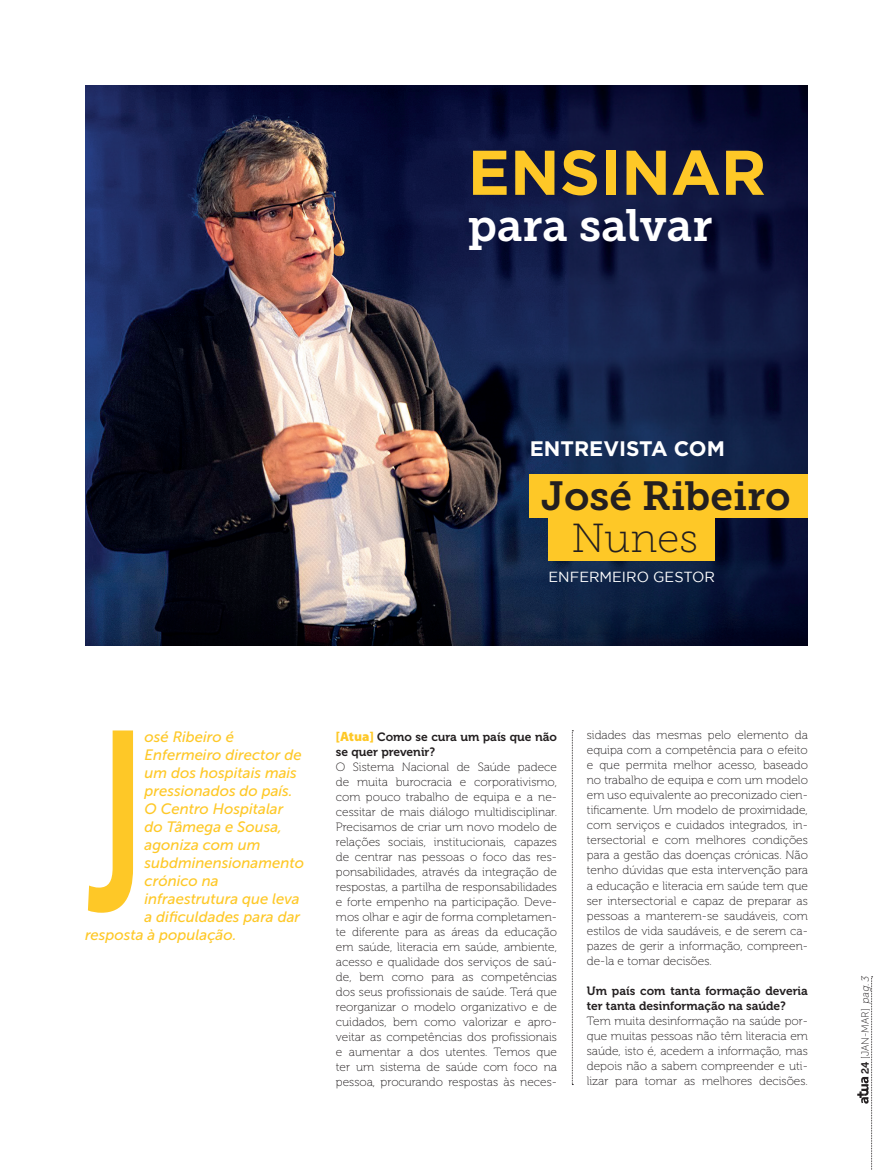
<style>
.page{position:relative;width:893px;height:1170px;background:#fff}
.page>*{position:absolute;margin:0;border:0;box-sizing:border-box;transform-origin:0 0}
.t1{font:256.5px "Bebas Kai";color:#fec827;scale:.75 1}
.t2{font:700 63px "Gotham";color:#fec827}
.t3{font:45px "Museo Slab 700";color:#fff}
.t4{font:40.5px "Museo Slab 700";color:#231f20}
.t5{font:40.5px "Museo Slab 100";color:#231f20}
.t6{font:700 21px "Gotham";color:#fff}
.t7{font:italic 15px "Museo Sans 500";color:#fec827}
.t8{font:14.55px "Gotham";color:#fff}
.t9{font:12px/15px "Museo 100";color:#231f20;text-align:justify}
.t10{font:12px/15px "Museo 700";color:#231f20}
.t11{font:10.5px "Museo Sans Rounded 100";color:#231f20}
.s1{font-family:"Myriad Pro";font-weight:900;font-size:13.5px;color:#fec827}
.s2{font-family:"Museo 700"}
.s3{font-family:"Museo 100";font-style:italic}
</style>
<div class="page">
<svg style="left:857px;top:976px;width:16px;height:194px"></svg>
<img style="left:85px;top:85px;width:723px;height:560px">
<div style="left:530px;top:474px;width:278px;height:43px;background:#fec827"></div>
<div style="left:549px;top:513px;width:166px;height:48px;background:#fec827"></div>
<svg style="left:572px;top:730px;width:1px;height:355px"></svg>
<h2 class="t2" style="left:468px;top:131px;width:300px">ENSINAR</h2>
<h3 class="t3" style="left:468px;top:200px;width:246px">para salvar</h3>
<h3 class="t6" style="left:530px;top:435px;width:197px">ENTREVISTA COM</h3>
<h3 class="t4" style="left:541px;top:472px;width:251px">José Ribeiro</h3>
<h3 class="t5" style="left:571px;top:516px;width:128px">Nunes</h3>
<p class="t8" style="left:549px;top:567px;width:168px">ENFERMEIRO GESTOR</p>
<h1 class="t1" style="left:85px;top:683px;width:79px">J</h1>
<p class="t10" style="left:336px;top:729px;width:223px"><span class="s1">[Atua]</span> Como se cura um país que não se quer prevenir?</p>
<p class="t7" style="left:145px;top:728px;width:91px">osé Ribeiro é</p>
<p class="t7" style="left:145px;top:746px;width:159px">Enfermeiro director de</p>
<p class="t7" style="left:145px;top:764px;width:154px">um dos hospitais mais</p>
<p class="t7" style="left:145px;top:782px;width:150px">pressionados do país.</p>
<p class="t7" style="left:145px;top:800px;width:140px">O Centro Hospitalar</p>
<p class="t7" style="left:145px;top:818px;width:139px">do Tâmega e Sousa,</p>
<p class="t7" style="left:145px;top:836px;width:117px">agoniza com um</p>
<p class="t7" style="left:145px;top:854px;width:161px">subdminensionamento</p>
<p class="t7" style="left:145px;top:872px;width:76px">crónico na</p>
<p class="t7" style="left:145px;top:890px;width:157px">infraestrutura que leva</p>
<p class="t7" style="left:145px;top:908px;width:157px">a dificuldades para dar</p>
<p class="t7" style="left:85px;top:926px;width:153px">resposta à população.</p>
<p class="t9" style="left:336px;top:759px;width:223px">O Sistema Nacional de Saúde padece de muita burocracia e corporativismo, com pouco trabalho de equipa e a ne&shy;cessitar de mais diálogo multidisciplinar.<br>Precisamos de criar um novo modelo de relações sociais, institucionais, capazes de centrar nas pessoas o foco das res&shy;ponsabilidades, através da integração de respostas, a partilha de responsabilidades e forte empenho na participação. Deve&shy;mos olhar e agir de forma completamen&shy;te diferente para as áreas da educação em saúde, literacia em saúde, ambiente, acesso e qualidade dos serviços de saú&shy;de, bem como para as competências dos seus profissionais de saúde. Terá que reorganizar o modelo organizativo e de cuidados, bem como valorizar e apro&shy;veitar as competências dos profissionais e aumentar a dos utentes. Temos que ter um sistema de saúde com foco na pessoa, procurando respostas às neces-</p>
<p class="t9" style="left:587px;top:728px;width:223px">sidades das mesmas pelo elemento da equipa com a competência para o efeito e que permita melhor acesso, baseado no trabalho de equipa e com um modelo em uso equivalente ao preconizado cien&shy;tificamente. Um modelo de proximidade, com serviços e cuidados integrados, in&shy;tersectorial e com melhores condições para a gestão das doenças crónicas. Não tenho dúvidas que esta intervenção para a educação e literacia em saúde tem que ser intersectorial e capaz de preparar as pessoas a manterem-se saudáveis, com estilos de vida saudáveis, e de serem ca&shy;pazes de gerir a informação, compreen&shy;de-la e tomar decisões.</p>
<p class="t10" style="left:587px;top:982px;width:223px">Um país com tanta formação deveria ter tanta desinformação na saúde?</p>
<p class="t9" style="left:587px;top:1013px;width:223px">Tem muita desinformação na saúde por&shy;que muitas pessoas não têm literacia em saúde, isto é, acedem a informação, mas depois não a sabem compreender e uti&shy;lizar para tomar as melhores decisões.</p>
<p class="t11" style="left:859px;top:1073px;width:101px;rotate:-90deg"><span class="s2">24</span> [JAN-MAR] <span class="s3">pag.3</span></p>
</div>
